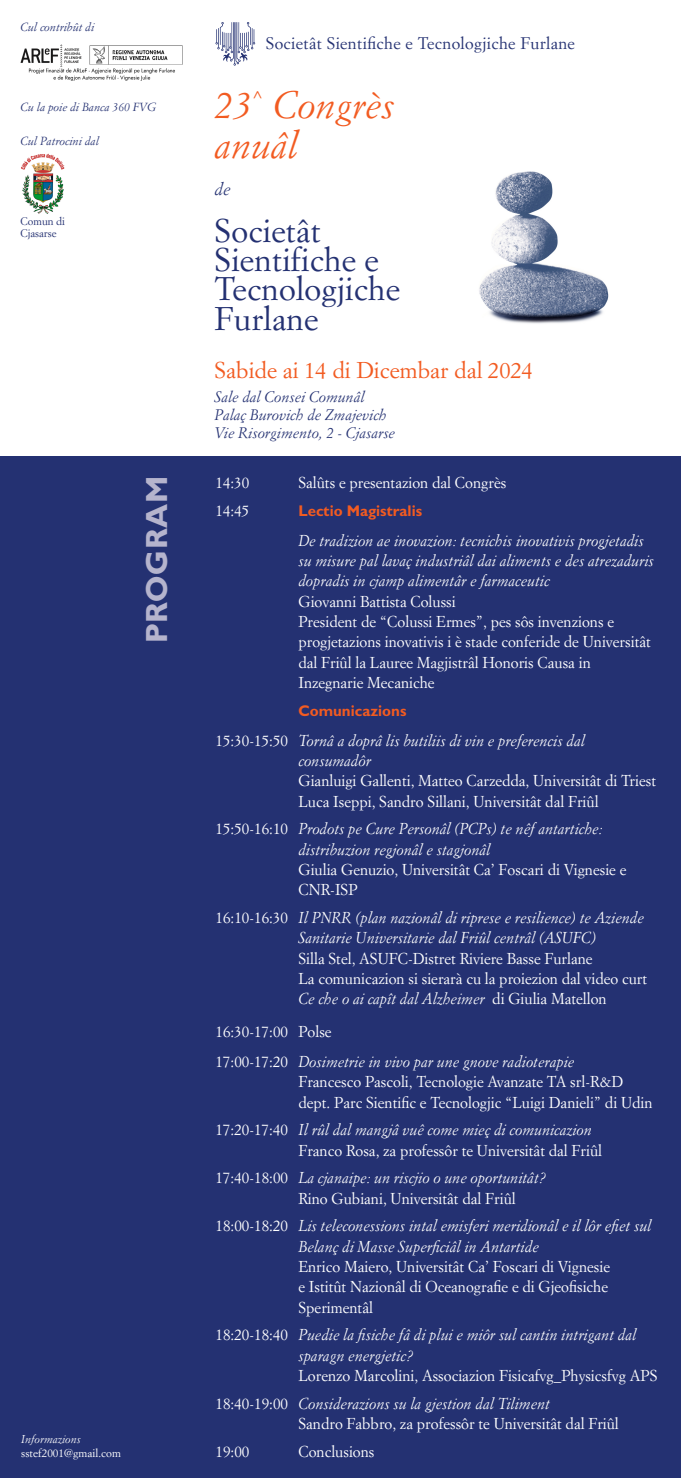
<style>
.page{position:relative;width:681px;height:1478px;background:#fff}
.page>*{position:absolute;margin:0;border:0;box-sizing:border-box;transform-origin:0 0}
.t1{font:italic 37.5px "Simoncini Garamond Std";color:#f25b21}
.t2{font:32.25px "Simoncini Garamond Std";letter-spacing:.005em;color:#243172}
.t3{font:700 30.75px "Gill Sans MT Pro";letter-spacing:.02em;color:#b5b4cd}
.t4{font:22.5px "Simoncini Garamond Std";color:#f25b21}
.t5{font:italic 17.25px "Simoncini Garamond Std";color:#243172}
.t6{font:16.5px "Simoncini Garamond Std";letter-spacing:.02em;color:#243172}
.t7{font:15.52px/20.3px "Simoncini Garamond Std";color:#fff}
.t8{font:italic 15.52px/20.3px "Simoncini Garamond Std";color:#fff}
.t9{font:700 15.52px "Gill Sans MT Pro";color:#f25b21}
.t10{font:italic 15px "Simoncini Garamond Std";color:#243172}
.t11{font:italic 11.55px "Simoncini Garamond Std";color:#243172}
.t12{font:11.25px "Simoncini Garamond Std";color:#fff}
.t13{font:italic 11.25px "Simoncini Garamond Std";color:#fff}
.t14{font:10.8px "Simoncini Garamond Std";color:#243172}
.s1{font-style:normal}
</style>
<div class="page">
<div style="left:0;top:456px;width:680px;height:1022px;background:#243172"></div>
<img style="left:479px;top:171px;width:130px;height:153px">
<svg style="left:215px;top:22px;width:40px;height:44px"></svg>
<img style="left:21px;top:153px;width:44px;height:61px">
<img style="left:20px;top:44px;width:163px;height:37px">
<p class="t11" style="left:20px;top:20px;width:75px">Cul contribût di</p>
<p class="t11" style="left:20px;top:100px;width:137px">Cu la poie di Banca 360 FVG</p>
<p class="t11" style="left:20px;top:134px;width:80px">Cul Patrocini dal</p>
<p class="t14" style="left:20px;top:215px;width:46px">Comun di</p>
<p class="t14" style="left:20px;top:226px;width:38px">Cjasarse</p>
<p class="t3" style="left:138px;top:643px;width:169px;rotate:-90deg">PROGRAM</p>
<p class="t13" style="left:21px;top:1432px;width:61px">Informazions</p>
<p class="t12" style="left:21px;top:1445px;width:101px">sstef2001@gmail.com</p>
<p class="t6" style="left:266px;top:33px;width:310px">Societât Sientifiche e Tecnologjiche Furlane</p>
<p class="t1" style="left:214px;top:82px;width:181px">23<sup>^</sup> Congrès</p>
<p class="t1" style="left:214px;top:123px;width:85px">anuâl</p>
<p class="t5" style="left:214px;top:178px;width:17px">de</p>
<p class="t2" style="left:214px;top:211px;width:108px">Societât</p>
<p class="t2" style="left:214px;top:240px;width:166px">Sientifiche e</p>
<p class="t2" style="left:214px;top:269px;width:187px">Tecnologjiche</p>
<p class="t2" style="left:214px;top:298px;width:105px">Furlane</p>
<p class="t4" style="left:214px;top:357px;width:320px">Sabide ai 14 di Dicembar dal 2024</p>
<p class="t10" style="left:214px;top:388px;width:151px">Sale dal Consei Comunâl</p>
<p class="t10" style="left:214px;top:406px;width:174px">Palaç Burovich de Zmajevich</p>
<p class="t10" style="left:214px;top:424px;width:182px">Vie Risorgimento, 2 - Cjasarse</p>
<p class="t7" style="left:215px;top:472px;width:35px">14:30</p>
<p class="t7" style="left:298px;top:472px;width:209px">Salûts e presentazion dal Congrès</p>
<p class="t7" style="left:215px;top:500px;width:35px">14:45</p>
<p class="t9" style="left:298px;top:501px;width:125px">Lectio Magistralis</p>
<p class="t8" style="left:298px;top:530px;width:357px">De tradizion ae inovazion: tecnichis inovativis progjetadis su misure pal lavaç industriâl dai aliments e des atrezaduris dopradis in cjamp alimentâr e farmaceutic</p>
<p class="t7" style="left:298px;top:591px;width:159px">Giovanni Battista Colussi</p>
<p class="t7" style="left:298px;top:611px;width:354px">President de “Colussi Ermes”, pes sôs invenzions e progjetazions inovativis i è stade conferide de Universitât dal Friûl la Lauree Magjistrâl Honoris Causa in Inzegnarie Mecaniche</p>
<p class="t9" style="left:298px;top:701px;width:109px">Comunicazions</p>
<p class="t8" style="left:298px;top:730px;width:288px;text-indent:-83px"><span class="s1">15:30-15:50</span> Tornâ a doprâ lis butiliis di vin e preferencis dal consumadôr</p>
<p class="t7" style="left:298px;top:770px;width:359px">Gianluigi Gallenti, Matteo Carzedda, Universitât di Triest</p>
<p class="t7" style="left:298px;top:791px;width:301px">Luca Iseppi, Sandro Sillani, Universitât dal Friûl</p>
<p class="t8" style="left:298px;top:818px;width:305px;text-indent:-83px"><span class="s1">15:50-16:10</span> Prodots pe Cure Personâl (PCPs) te nêf antartiche: distribuzion regjonâl e stagjonâl</p>
<p class="t7" style="left:298px;top:859px;width:329px">Giulia Genuzio, Universitât Ca’ Foscari di Vignesie e<br>CNR-ISP</p>
<p class="t8" style="left:298px;top:907px;width:347px;text-indent:-83px"><span class="s1">16:10-16:30</span> Il PNRR (plan nazionâl di riprese e resilience) te Aziende<br>Sanitarie Universitarie dal Friûl centrâl (ASUFC)</p>
<p class="t7" style="left:298px;top:948px;width:295px">Silla Stel, ASUFC-Distret Riviere Basse Furlane</p>
<p class="t7" style="left:298px;top:968px;width:350px">La comunicazion si sierarà cu la proiezion dal video curt</p>
<p class="t8" style="left:298px;top:988px;width:309px">Ce che o ai capît dal Alzheimer <span class="s1">di Giulia Matellon</span></p>
<p class="t7" style="left:215px;top:1021px;width:118px">16:30-17:00 Polse</p>
<p class="t8" style="left:215px;top:1051px;width:360px"><span class="s1">17:00-17:20</span> Dosimetrie in vivo par une gnove radioterapie</p>
<p class="t7" style="left:298px;top:1071px;width:355px">Francesco Pascoli, Tecnologie Avanzate TA srl-R&amp;D dept. Parc Sientific e Tecnologjic “Luigi Danieli” di Udin</p>
<p class="t8" style="left:215px;top:1119px;width:378px"><span class="s1">17:20-17:40</span> Il rûl dal mangjâ vuê come mieç di comunicazion</p>
<p class="t7" style="left:298px;top:1140px;width:305px">Franco Rosa, za professôr te Universitât dal Friûl</p>
<p class="t8" style="left:215px;top:1167px;width:332px"><span class="s1">17:40-18:00</span> La cjanaipe: un riscjio o une oportunitât?</p>
<p class="t7" style="left:298px;top:1187px;width:219px">Rino Gubiani, Universitât dal Friûl</p>
<p class="t8" style="left:298px;top:1215px;width:354px;text-indent:-83px"><span class="s1">18:00-18:20</span> Lis teleconessions intal emisferi meridionâl e il lôr efiet sul<br>Belanç di Masse Superficiâl in Antartide</p>
<p class="t7" style="left:298px;top:1256px;width:313px">Enrico Maiero, Universitât Ca’ Foscari di Vignesie e Istitût Nazionâl di Oceanografie e di Gjeofisiche<br>Sperimentâl</p>
<p class="t8" style="left:298px;top:1324px;width:339px;text-indent:-83px"><span class="s1">18:20-18:40</span> Puedie la fisiche fâ di plui e miôr sul cantin intrigant dal sparagn energjetic?</p>
<p class="t7" style="left:298px;top:1365px;width:360px">Lorenzo Marcolini, Associazion Fisicafvg_Physicsfvg APS</p>
<p class="t8" style="left:215px;top:1393px;width:336px"><span class="s1">18:40-19:00</span> Considerazions su la gjestion dal Tiliment</p>
<p class="t7" style="left:298px;top:1413px;width:322px">Sandro Fabbro, za professôr te Universitât dal Friûl</p>
<p class="t7" style="left:215px;top:1440px;width:35px">19:00</p>
<p class="t7" style="left:298px;top:1440px;width:77px">Conclusions</p>
</div>
